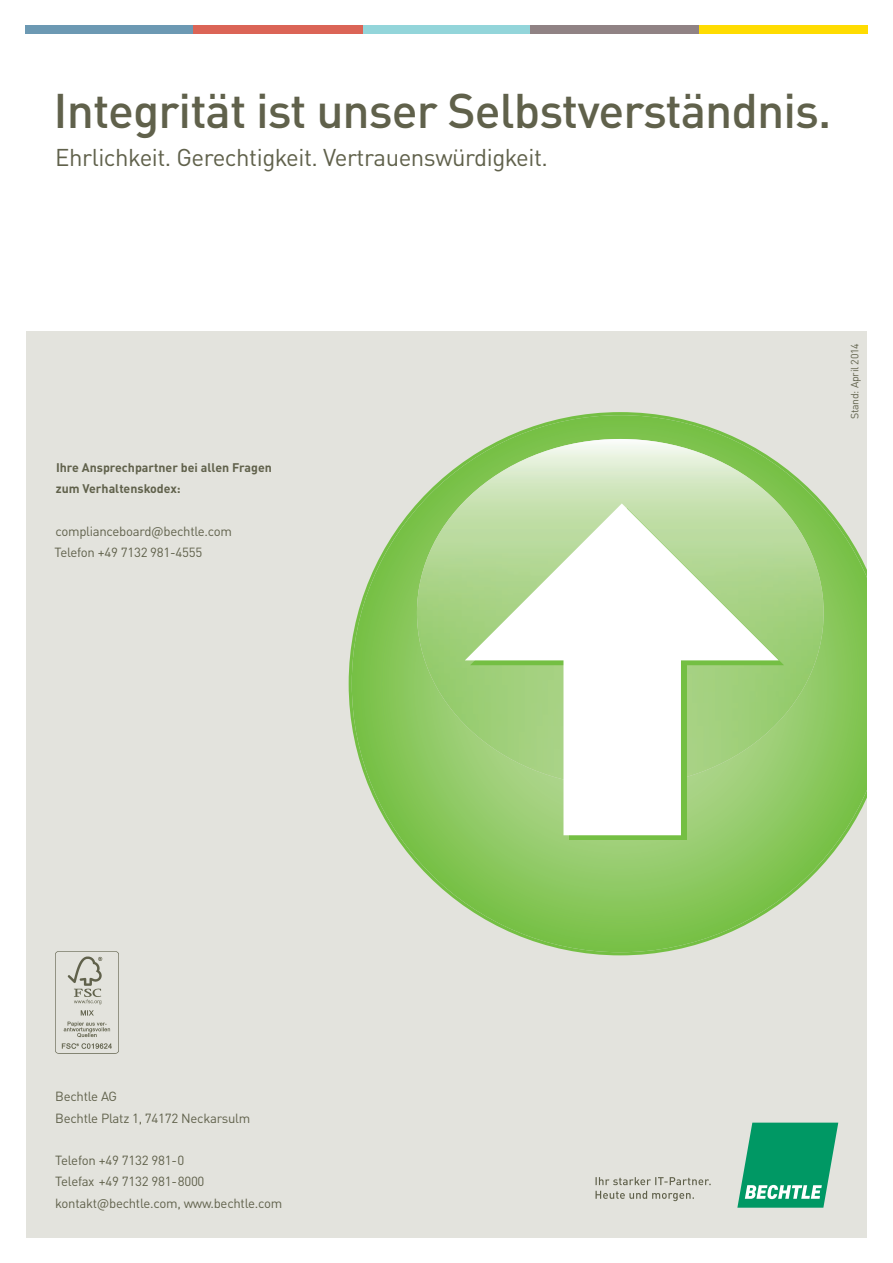
<style>
.page{position:relative;width:893px;height:1263px;background:#fff}
.page>*{position:absolute;margin:0;border:0;box-sizing:border-box;transform-origin:0 0}
.t1{font:500 48px "Bechtle DIN";letter-spacing:-.02em;color:#60614b}
.t2{font:24px "Bechtle DIN";letter-spacing:-.02em;color:#60614b}
.t3{font:13.2px/21.3px "Bechtle DIN";letter-spacing:-.02em;color:#60614b}
.t4{font:700 12.3px/21.3px "Bechtle DIN";color:#60614b}
.t5{font:10.5px "Bechtle DIN";letter-spacing:-.02em;color:#60614b}
</style>
<div class="page">
<div style="left:26px;top:331px;width:841px;height:906px;background:#e3e3dd"></div>
<div style="left:26px;top:26px;width:168px;height:8px;background:#6c99b3"></div>
<div style="left:699px;top:26px;width:168px;height:8px;background:#ffdc01"></div>
<div style="left:362px;top:26px;width:169px;height:8px;background:#93d5da"></div>
<div style="left:193px;top:26px;width:169px;height:8px;background:#db6456"></div>
<div style="left:531px;top:26px;width:168px;height:8px;background:#908284"></div>
<svg style="left:737px;top:1122px;width:101px;height:86px;background:#35aa81"></svg>
<svg style="left:595px;top:1191px;width:99px;height:10px"></svg>
<svg style="left:595px;top:1177px;width:116px;height:8px"></svg>
<svg style="left:349px;top:412px;width:518px;height:543px"></svg>
<img style="left:417px;top:439px;width:407px;height:347px">
<div style="left:569px;top:644px;width:117px;height:196px;background:#74bf43"></div>
<svg style="left:470px;top:508px;width:314px;height:157px;background:#93cb6b"></svg>
<div style="left:563px;top:660px;width:118px;height:175px;background:#fff"></div>
<svg style="left:465px;top:503px;width:314px;height:157px;background:#daebcb"></svg>
<img style="left:56px;top:951px;width:63px;height:103px">
<h1 class="t1" style="left:54px;top:71px;width:779px">I ntegrität ist unser Selbstverständnis.</h1>
<h2 class="t2" style="left:55px;top:138px;width:494px">Ehrlichkeit. Gerechtigkeit. Vertrauenswürdigkeit.</h2>
<p class="t4" style="left:56px;top:455px;width:218px">Ihre Ansprechpartner bei allen Fragen zum Verhaltenskodex:</p>
<p class="t3" style="left:55px;top:519px;width:179px">complianceboard@bechtle.com<br>Telefon +49 7132 981-4555</p>
<p class="t5" style="left:846px;top:419px;width:78px;rotate:-90deg">Stand: April 2014</p>
<p class="t3" style="left:55px;top:1085px;width:197px">Bechtle AG<br>Bechtle Platz 1, 74172 Neckarsulm</p>
<p class="t3" style="left:55px;top:1148px;width:229px">Telefon +49 7132 981- 0<br>Telefax +49 7132 981- 8000 kontakt@bechtle.com, www.bechtle.com</p>
</div>
